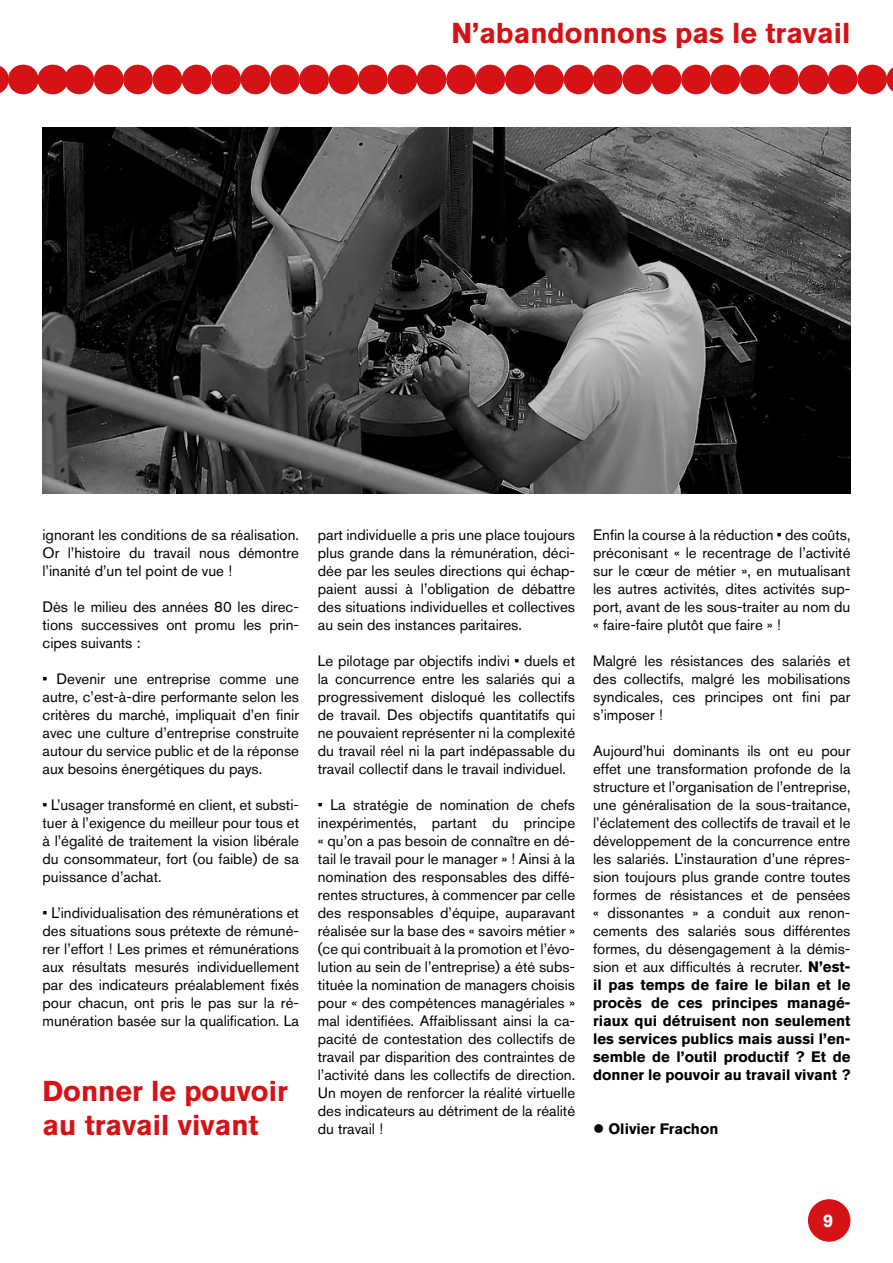
<style>
.page{position:relative;width:893px;height:1263px;background:#fff}
.page>*{position:absolute;margin:0;border:0;box-sizing:border-box;transform-origin:0 0}
.t1{font:700 28.5px/34.2px "Akzidenz Grotesk Pro";color:#d51317}
.t2{font:700 18px "Akzidenz Grotesk Pro";color:#fff}
.t3{font:15px/18px "Akzidenz Grotesk Pro";color:#000;text-align:justify}
.t4{font:700 15px "Akzidenz Grotesk Pro";color:#000}
.s1{font-weight:700}
</style>
<div class="page">
<svg style="left:0;top:66px;width:1px;height:27px"></svg>
<svg style="left:52px;top:65px;width:841px;height:29px"></svg>
<svg style="left:23px;top:65px;width:1px;height:29px"></svg>
<div style="left:808px;top:1199px;width:42px;height:43px;background:#d51317;border-radius:50%"></div>
<img style="left:43px;top:128px;width:807px;height:365px">
<h1 class="t1" style="left:451px;top:15px;width:400px">N’abandonnons pas le travail</h1>
<p class="t3" style="left:43px;top:526px;width:258px">ignorant les conditions de sa réalisation.<br>Or l’histoire du travail nous démontre l’inanité d’un tel point de vue !</p>
<p class="t3" style="left:43px;top:598px;width:258px">Dès le milieu des années 80 les direc&shy;tions successives ont promu les prin&shy;cipes suivants :</p>
<p class="t3" style="left:43px;top:670px;width:258px">• Devenir une entreprise comme une autre, c’est-à-dire performante selon les critères du marché, impliquait d’en finir avec une culture d’entreprise construite autour du service public et de la réponse aux besoins énergétiques du pays.</p>
<p class="t3" style="left:43px;top:796px;width:258px">• L’usager transformé en client, et substi&shy;tuer à l’exigence du meilleur pour tous et à l’égalité de traitement la vision libérale du consommateur, fort (ou faible) de sa puissance d’achat.</p>
<p class="t3" style="left:43px;top:904px;width:258px">• L’individualisation des rémunérations et des situations sous prétexte de rémuné&shy;rer l’effort ! Les primes et rémunérations aux résultats mesurés individuellement par des indicateurs préalablement fixés pour chacun, ont pris le pas sur la ré&shy;munération basée sur la qualification. La</p>
<h1 class="t1" style="left:43px;top:1074px;width:247px">Donner le pouvoir au travail vivant</h1>
<p class="t3" style="left:318px;top:526px;width:259px">part individuelle a pris une place toujours plus grande dans la rémunération, déci&shy;dée par les seules directions qui échap&shy;paient aussi à l’obligation de débattre des situations individuelles et collectives au sein des instances paritaires.</p>
<p class="t3" style="left:318px;top:652px;width:259px">Le pilotage par objectifs indivi • duels et la concurrence entre les salariés qui a progressivement disloqué les collectifs de travail. Des objectifs quantitatifs qui ne pouvaient représenter ni la complexité du travail réel ni la part indépassable du travail collectif dans le travail individuel.</p>
<p class="t3" style="left:318px;top:796px;width:259px">• La stratégie de nomination de chefs inexpérimentés, partant du principe « qu’on a pas besoin de connaître en dé&shy;tail le travail pour le manager » ! Ainsi à la nomination des responsables des diffé&shy;rentes structures, à commencer par celle des responsables d’équipe, auparavant réalisée sur la base des « savoirs métier » (ce qui contribuait à la promotion et l’évo&shy;lution au sein de l’entreprise) a été subs&shy;tituée la nomination de managers choisis pour « des compétences managériales » mal identifiées. Affaiblissant ainsi la ca&shy;pacité de contestation des collectifs de travail par disparition des contraintes de l’activité dans les collectifs de direction.<br>Un moyen de renforcer la réalité virtuelle des indicateurs au détriment de la réalité du travail !</p>
<p class="t3" style="left:593px;top:526px;width:259px">Enfin la course à la réduction • des coûts, préconisant « le recentrage de l’activité sur le cœur de métier », en mutualisant les autres activités, dites activités sup&shy;port, avant de les sous-traiter au nom du « faire-faire plutôt que faire » !</p>
<p class="t3" style="left:593px;top:652px;width:259px">Malgré les résistances des salariés et des collectifs, malgré les mobilisations syndicales, ces principes ont fini par s’imposer !</p>
<p class="t3" style="left:593px;top:742px;width:259px">Aujourd’hui dominants ils ont eu pour effet une transformation profonde de la structure et l’organisation de l’entreprise, une généralisation de la sous-traitance, l’éclatement des collectifs de travail et le développement de la concurrence entre les salariés. L’instauration d’une répres&shy;sion toujours plus grande contre toutes formes de résistances et de pensées « dissonantes » a conduit aux renon&shy;cements des salariés sous différentes formes, du désengagement à la démis&shy;sion et aux difficultés à recruter. <span class="s1">N’est&shy;il pas temps de faire le bilan et le procès de ces principes managé&shy;riaux qui détruisent non seulement les services publics mais aussi l’en&shy;semble de l’outil productif ? Et de donner le pouvoir au travail vivant ?</span></p>
<p class="t4" style="left:593px;top:1119px;width:127px">● Olivier Frachon</p>
<p class="t2" style="left:823px;top:1209px;width:12px">9</p>
</div>
